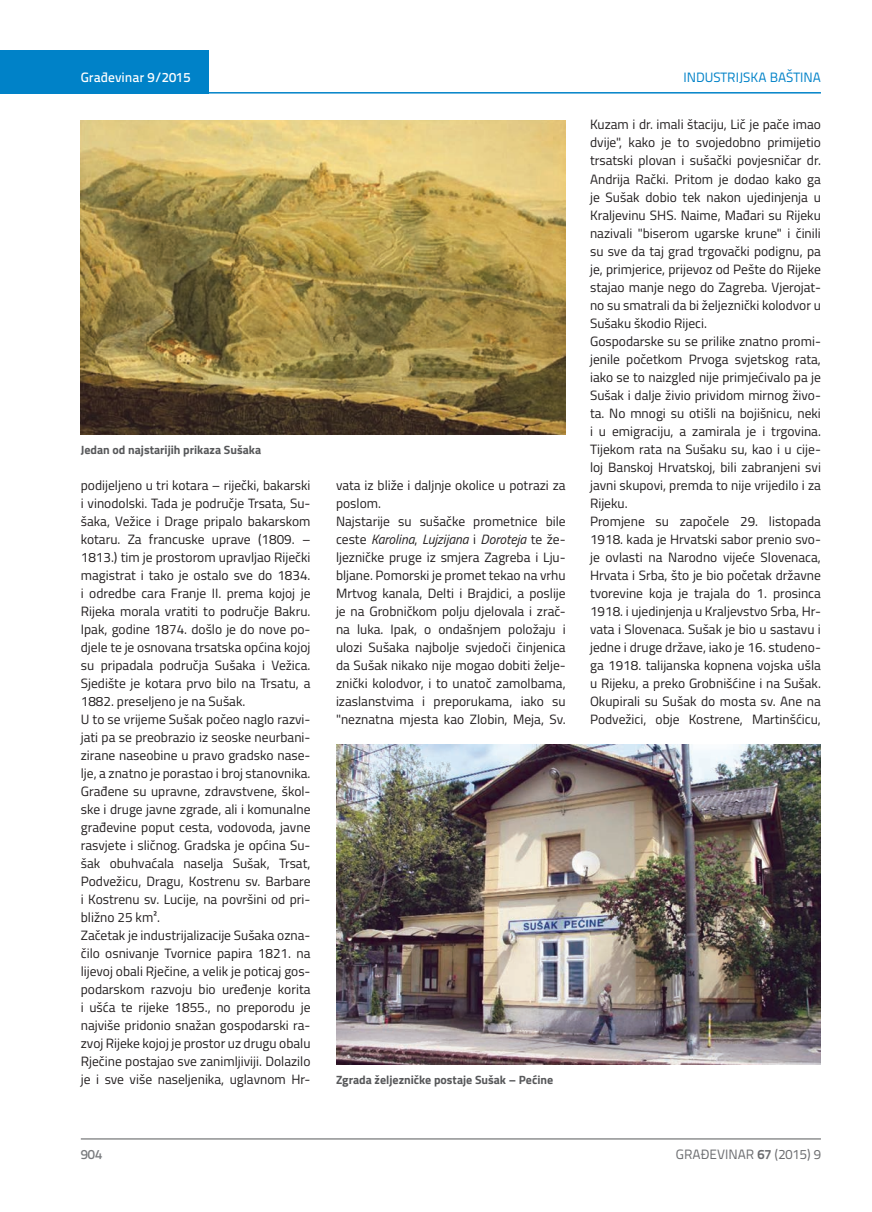
<style>
.page{position:relative;width:872px;height:1212px;background:#fff}
.page>*{position:absolute;margin:0;border:0;box-sizing:border-box;transform-origin:0 0}
.t1{font:13.5px/18px "Titillium";color:#231f20}
.t2{font:13.5px "Titillium Text 22 L";color:#6c6d70}
.t3{font:13.5px "Titillium Text 22 L";color:#0082c8}
.t4{font:500 13.5px "Titillium Text 22 L";color:#fff}
.t5{font:500 13.5px "Titillium Text 22 L";color:#787a7d}
.t6{font:700 12px "Titillium";color:#57585a}
.s1{font-style:italic}
.s2{font-weight:700}
</style>
<div class="page">
<hr style="left:81px;top:1139px;width:740px;height:1px;background:#57585a">
<div style="left:0;top:50px;width:208px;height:44px;background:#0082c8"></div>
<hr style="left:0;top:92px;width:821px;height:2px;background:#0082c8">
<img style="left:81px;top:120px;width:485px;height:315px">
<img style="left:336px;top:744px;width:485px;height:320px">
<p class="t4" style="left:81px;top:67px;width:111px">Građevinar 9/2015</p>
<p class="t3" style="left:683px;top:68px;width:139px">INDUSTRIJSKA BAŠTINA</p>
<p class="t6" style="left:81px;top:440px;width:182px">Jedan od najstarijih prikaza Sušaka</p>
<p class="t1" style="left:81px;top:475px;width:231px">podijeljeno u tri kotara – riječki, bakarski i vinodolski. Tada je područje Trsata, Su&shy;šaka, Vežice i Drage pripalo bakarskom kotaru. Za francuske uprave (1809. – 1813.) tim je prostorom upravljao Riječki magistrat i tako je ostalo sve do 1834. i odredbe cara Franje II. prema kojoj je Rijeka morala vratiti to područje Bakru.<br>Ipak, godine 1874. došlo je do nove po&shy;djele te je osnovana trsatska općina kojoj su pripadala područja Sušaka i Vežica.<br>Sjedište je kotara prvo bilo na Trsatu, a 1882. preseljeno je na Sušak.<br>U to se vrijeme Sušak počeo naglo razvi&shy;jati pa se preobrazio iz seoske neurbani&shy;zirane naseobine u pravo gradsko nase&shy;lje, a znatno je porastao i broj stanovnika.<br>Građene su upravne, zdravstvene, škol&shy;ske i druge javne zgrade, ali i komunalne građevine poput cesta, vodovoda, javne rasvjete i sličnog. Gradska je općina Su&shy;šak obuhvaćala naselja Sušak, Trsat, Podvežicu, Dragu, Kostrenu sv. Barbare i Kostrenu sv. Lucije, na površini od pri&shy;bližno 25 km².<br>Začetak je industrijalizacije Sušaka ozna&shy;čilo osnivanje Tvornice papira 1821. na lijevoj obali Rječine, a velik je poticaj gos&shy;podarskom razvoju bio uređenje korita i ušća te rijeke 1855., no preporodu je najviše pridonio snažan gospodarski ra&shy;zvoj Rijeke kojoj je prostor uz drugu obalu Rječine postajao sve zanimljiviji. Dolazilo je i sve više naseljenika, uglavnom Hr-</p>
<p class="t1" style="left:336px;top:475px;width:231px">vata iz bliže i daljnje okolice u potrazi za poslom.<br>Najstarije su sušačke prometnice bile ceste <span class="s1">Karolina</span>, <span class="s1">Lujzijana</span> i <span class="s1">Doroteja</span> te že&shy;ljezničke pruge iz smjera Zagreba i Lju&shy;bljane. Pomorski je promet tekao na vrhu Mrtvog kanala, Delti i Brajdici, a poslije je na Grobničkom polju djelovala i zrač&shy;na luka. Ipak, o ondašnjem položaju i ulozi Sušaka najbolje svjedoči činjenica da Sušak nikako nije mogao dobiti želje&shy;znički kolodvor, i to unatoč zamolbama, izaslanstvima i preporukama, iako su "neznatna mjesta kao Zlobin, Meja, Sv.</p>
<p class="t6" style="left:336px;top:1071px;width:219px">Zgrada željezničke postaje Sušak – Pećine</p>
<p class="t1" style="left:590px;top:115px;width:232px">Kuzam i dr. imali štaciju, Lič je pače imao dvije", kako je to svojedobno primijetio trsatski plovan i sušački povjesničar dr.<br>Andrija Rački. Pritom je dodao kako ga je Sušak dobio tek nakon ujedinjenja u Kraljevinu SHS. Naime, Mađari su Rijeku nazivali "biserom ugarske krune" i činili su sve da taj grad trgovački podignu, pa je, primjerice, prijevoz od Pešte do Rijeke stajao manje nego do Zagreba. Vjerojat&shy;no su smatrali da bi željeznički kolodvor u Sušaku škodio Rijeci.<br>Gospodarske su se prilike znatno promi&shy;jenile početkom Prvoga svjetskog rata, iako se to naizgled nije primjećivalo pa je Sušak i dalje živio prividom mirnog živo&shy;ta. No mnogi su otišli na bojišnicu, neki i u emigraciju, a zamirala je i trgovina.<br>Tijekom rata na Sušaku su, kao i u cije&shy;loj Banskoj Hrvatskoj, bili zabranjeni svi javni skupovi, premda to nije vrijedilo i za Rijeku.<br>Promjene su započele 29. listopada 1918. kada je Hrvatski sabor prenio svo&shy;je ovlasti na Narodno vijeće Slovenaca, Hrvata i Srba, što je bio početak državne tvorevine koja je trajala do 1. prosinca 1918. i ujedinjenja u Kraljevstvo Srba, Hr&shy;vata i Slovenaca. Sušak je bio u sastavu i jedne i druge države, iako je 16. studeno&shy;ga 1918. talijanska kopnena vojska ušla u Rijeku, a preko Grobnišćine i na Sušak.<br>Okupirali su Sušak do mosta sv. Ane na Podvežici, obje Kostrene, Martinšćicu,</p>
<p class="t5" style="left:81px;top:1144px;width:23px">904</p>
<p class="t2" style="left:676px;top:1144px;width:146px">GRAĐEVINAR <span class="s2">67</span> (2015) 9</p>
</div>
